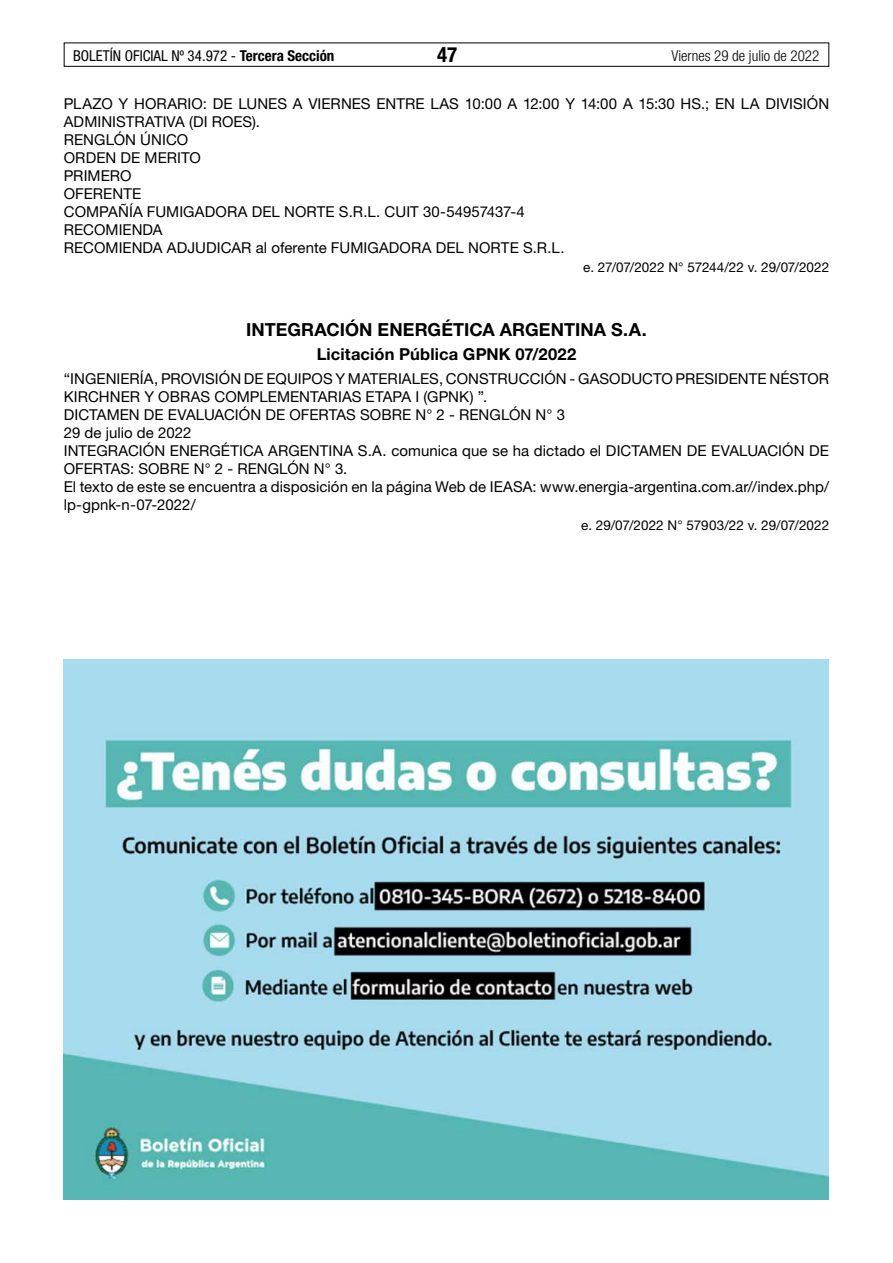
<style>
.page{position:relative;width:893px;height:1263px;background:#fff}
.page>*{position:absolute;margin:0;border:0;box-sizing:border-box;transform-origin:0 0}
.t1{font:700 condensed 21px "Helvetica Neue LT Std";color:#000}
.t2{font:700 18px "Helvetica Neue LT Std";letter-spacing:.005em;color:#000}
.t3{font:700 16.5px "Helvetica Neue LT Std";letter-spacing:.01em;color:#000}
.t4{font:15px/18px "Helvetica Neue LT Std";letter-spacing:.005em;color:#000}
.t5{font:condensed 15px "Helvetica Neue LT Std";color:#000}
.t6{font:300 condensed 15px "Helvetica Neue LT Std";color:#000}
.t7{font:13.5px "Helvetica Neue LT Std";color:#000}
.s1{font-weight:700}
</style>
<div class="page">
<div style="left:64px;top:43px;width:765px;height:24px;border:1px solid #000"></div>
<img style="left:63px;top:659px;width:765px;height:540px">
<p class="t5" style="left:73px;top:47px;width:263px">BOLETÍN OFICIAL Nº 34.972 - <span class="s1">Tercera Sección</span></p>
<h1 class="t1" style="left:437px;top:42px;width:22px">47</h1>
<p class="t6" style="left:671px;top:47px;width:149px">Viernes 29 de julio de 2022</p>
<p class="t4" style="left:64px;top:94px;width:767px">PLAZO Y HORARIO: DE LUNES A VIERNES ENTRE LAS 10:00 A 12:00 Y 14:00 A 15:30 HS.; EN LA DIVISIÓN<br>ADMINISTRATIVA (DI ROES).<br>RENGLÓN ÚNICO<br>ORDEN DE MERITO<br>PRIMERO<br>OFERENTE<br>COMPAÑÍA FUMIGADORA DEL NORTE S.R.L. CUIT 30-54957437-4<br>RECOMIENDA<br>RECOMIENDA ADJUDICAR al oferente FUMIGADORA DEL NORTE S.R.L.</p>
<p class="t7" style="left:583px;top:259px;width:248px">e. 27/07/2022 N° 57244/22 v. 29/07/2022</p>
<p class="t2" style="left:246px;top:318px;width:402px">INTEGRACIÓN ENERGÉTICA ARGENTINA S.A.</p>
<p class="t3" style="left:317px;top:344px;width:261px">Licitación Pública GPNK 07/2022</p>
<p class="t4" style="left:64px;top:370px;width:767px">“INGENIERÍA, PROVISIÓN DE EQUIPOS Y MATERIALES, CONSTRUCCIÓN - GASODUCTO PRESIDENTE NÉSTOR KIRCHNER Y OBRAS COMPLEMENTARIAS ETAPA I (GPNK) ”.<br>DICTAMEN DE EVALUACIÓN DE OFERTAS SOBRE N° 2 - RENGLÓN N° 3<br>29 de julio de 2022<br>INTEGRACIÓN ENERGÉTICA ARGENTINA S.A. comunica que se ha dictado el DICTAMEN DE EVALUACIÓN DE OFERTAS: SOBRE N° 2 - RENGLÓN N° 3.<br>El texto de este se encuentra a disposición en la página Web de IEASA: www.energia-argentina.com.ar//index.php/ lp-gpnk-n-07-2022/</p>
<p class="t7" style="left:581px;top:517px;width:249px">e. 29/07/2022 N° 57903/22 v. 29/07/2022</p>
</div>
